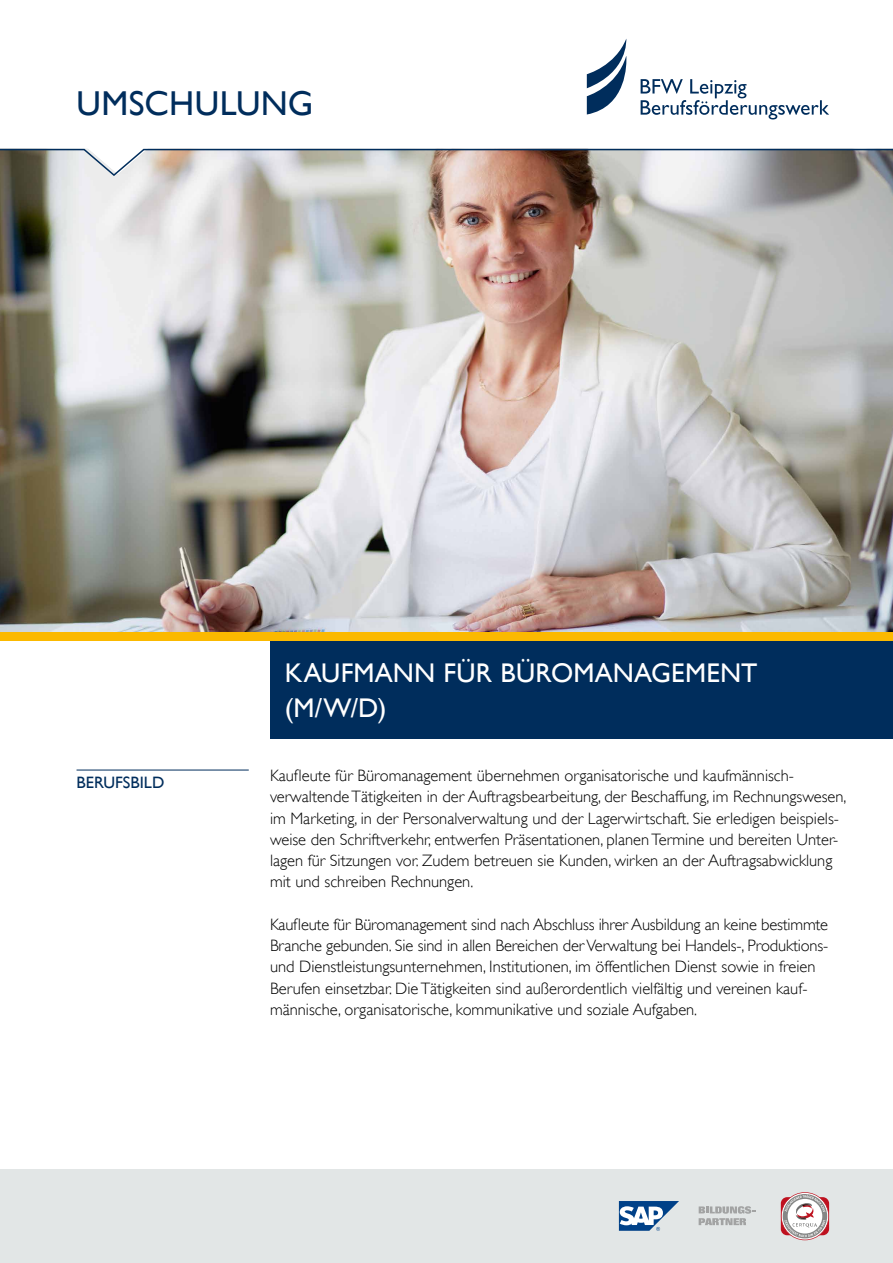
<style>
.page{position:relative;width:893px;height:1263px;background:#fff}
.page>*{position:absolute;margin:0;border:0;box-sizing:border-box;transform-origin:0 0}
.t1{font:34.5px "Gill Sans Alt One WGL";letter-spacing:.01em;color:#002d5c}
.Titel_BB{font:27px/35.4px "Gill Sans Alt One WGL";letter-spacing:.01em;color:#fff}
.Fließtext{font:16.5px/21.3px "Gill Sans Alt One WGL Light";color:#000}
.Überschrift_Text{font:16.5px "Gill Sans Alt One WGL";color:#002d5c}
</style>
<div class="page">
<div style="left:0;top:1169px;width:893px;height:94px;background:#e2e6e6"></div>
<svg style="left:587px;top:39px;width:40px;height:75px"></svg>
<svg style="left:641px;top:79px;width:188px;height:40px"></svg>
<img style="left:0;top:177px;width:893px;height:455px">
<div style="left:270px;top:639px;width:623px;height:99px;background:#002d5c"></div>
<svg style="left:619px;top:1201px;width:60px;height:30px"></svg>
<svg style="left:699px;top:1206px;width:56px;height:19px"></svg>
<div style="left:0;top:632px;width:893px;height:9px;background:#fbb900"></div>
<img style="left:0;top:148px;width:893px;height:29px">
<svg style="left:781px;top:1192px;width:48px;height:48px"></svg>
<hr style="left:77px;top:770px;width:172px;height:1px;background:#002d5c">
<h1 class="t1" style="left:77px;top:79px;width:238px">UMSCHULUNG</h1>
<p class="Überschrift_Text" style="left:77px;top:771px;width:89px">BERUFSBILD</p>
<p class="Titel_BB" style="left:285px;top:655px;width:474px">KAUFMANN FÜR BÜROMANAGEMENT (M/W/D)</p>
<p class="Fließtext" style="left:270px;top:765px;width:578px">Kaufleute für Büromanagement übernehmen organisatorische und kaufmännisch&shy;verwaltende Tätigkeiten in der Auftragsbearbeitung, der Beschaffung, im Rechnungswesen, im Marketing, in der Personalverwaltung und der Lagerwirtschaft. Sie erledigen beispiels&shy;weise den Schriftverkehr, entwerfen Präsentationen, planen Termine und bereiten Unter&shy;lagen für Sitzungen vor. Zudem betreuen sie Kunden, wirken an der Auftragsabwicklung mit und schreiben Rechnungen.</p>
<p class="Fließtext" style="left:270px;top:914px;width:560px">Kaufleute für Büromanagement sind nach Abschluss ihrer Ausbildung an keine bestimmte Branche gebunden. Sie sind in allen Bereichen der Verwaltung bei Handels-, Produktions&shy;und Dienstleistungsunternehmen, Institutionen, im öffentlichen Dienst sowie in freien Berufen einsetzbar. Die Tätigkeiten sind außerordentlich vielfältig und vereinen kauf&shy;männische, organisatorische, kommunikative und soziale Aufgaben.</p>
</div>
